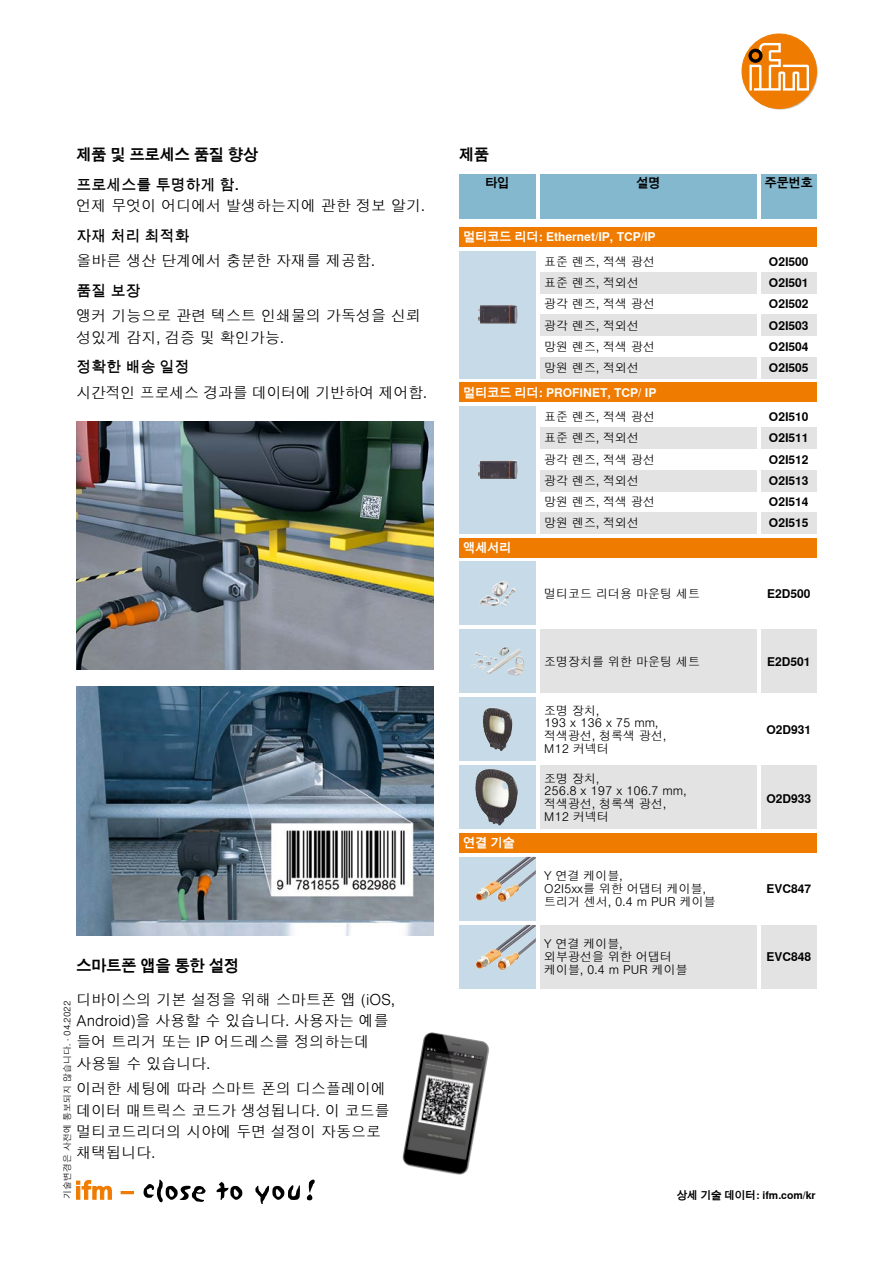
<style>
.page{position:relative;width:893px;height:1263px;background:#fff}
.page>*{position:absolute;margin:0;border:0;box-sizing:border-box;transform-origin:0 0}
.Fließtext{font:300 15px/21.3px "Nimbus Sans Global";color:#000}
.Fließtext_Subheadlin{font:300 15px/21.3px "Nimbus Sans Global";color:#000}
.Fließtext-2{font:300 15px "Nimbus Sans Global";letter-spacing:-.02em;color:#000}
.Fließtext_Subheadlin-2{font:500 15px "Nimbus Sans Global";color:#000}
.Tabelle_Headline{font:700 15px "Nimbus Sans Global";color:#000}
.Fließtext_Headline{font:700 15px "Nimbus Sans Global";color:#000}
.Tabellentext_TAB{font:300 12px/12.8px "Nimbus Sans Global";color:#000}
.BESTELLNUMMER{font:700 12px "Nimbus Sans Global";color:#000}
.Tabelle_Subheadline{font:700 12px "Nimbus Sans Global";color:#fff}
.Tabellenkopf{font:700 12px "Nimbus Sans Global";color:#000}
.www-Zeile{font:700 10.5px "Nimbus Sans Global";color:#000}
.Datum{font:300 9px "Nimbus Sans Global";color:#000}
.s1{font-weight:500}
</style>
<div class="page">
<svg style="left:76px;top:1180px;width:36px;height:19px"></svg>
<svg style="left:121px;top:1191px;width:13px;height:3px"></svg>
<svg style="left:144px;top:1180px;width:62px;height:22px"></svg>
<svg style="left:217px;top:1182px;width:25px;height:18px"></svg>
<svg style="left:255px;top:1185px;width:45px;height:19px"></svg>
<svg style="left:307px;top:1179px;width:8px;height:21px"></svg>
<svg style="left:743px;top:35px;width:75px;height:75px"></svg>
<div style="left:742px;top:34px;width:74px;height:74px;background:#ef7c00;border-radius:50%"></div>
<div style="left:742px;top:34px;width:75px;height:75px;border:1px solid #ef7c00;border-radius:50%"></div>
<svg style="left:748px;top:43px;width:61px;height:48px"></svg>
<img style="left:77px;top:421px;width:357px;height:249px">
<img style="left:77px;top:687px;width:357px;height:248px">
<img style="left:403px;top:1032px;width:86px;height:143px">
<div style="left:761px;top:174px;width:55px;height:45px;background:#83b8ce"></div>
<div style="left:459px;top:227px;width:357px;height:20px;background:#ef7c00"></div>
<div style="left:761px;top:272px;width:55px;height:21px;background:#e3e3e3"></div>
<div style="left:540px;top:272px;width:217px;height:21px;background:#e3e3e3"></div>
<div style="left:761px;top:315px;width:55px;height:21px;background:#e3e3e3"></div>
<div style="left:540px;top:315px;width:217px;height:21px;background:#e3e3e3"></div>
<div style="left:761px;top:357px;width:55px;height:21px;background:#e3e3e3"></div>
<div style="left:540px;top:357px;width:217px;height:21px;background:#e3e3e3"></div>
<div style="left:459px;top:251px;width:77px;height:127px;background:#c6dbe7"></div>
<img style="left:478px;top:305px;width:39px;height:19px">
<div style="left:459px;top:383px;width:357px;height:19px;background:#ef7c00"></div>
<div style="left:761px;top:427px;width:55px;height:22px;background:#e3e3e3"></div>
<div style="left:540px;top:427px;width:217px;height:22px;background:#e3e3e3"></div>
<div style="left:761px;top:470px;width:55px;height:21px;background:#e3e3e3"></div>
<div style="left:540px;top:470px;width:217px;height:21px;background:#e3e3e3"></div>
<div style="left:761px;top:512px;width:55px;height:22px;background:#e3e3e3"></div>
<div style="left:540px;top:512px;width:217px;height:22px;background:#e3e3e3"></div>
<div style="left:459px;top:406px;width:77px;height:128px;background:#c6dbe7"></div>
<img style="left:478px;top:460px;width:39px;height:19px">
<div style="left:459px;top:174px;width:77px;height:45px;background:#83b8ce"></div>
<div style="left:540px;top:174px;width:217px;height:45px;background:#83b8ce"></div>
<div style="left:459px;top:561px;width:77px;height:64px;background:#c6dbe7"></div>
<img style="left:480px;top:581px;width:36px;height:25px">
<div style="left:459px;top:833px;width:357px;height:20px;background:#ef7c00"></div>
<div style="left:459px;top:857px;width:77px;height:64px;background:#c6dbe7"></div>
<img style="left:476px;top:857px;width:60px;height:45px">
<div style="left:761px;top:925px;width:55px;height:64px;background:#e3e3e3"></div>
<div style="left:540px;top:925px;width:217px;height:64px;background:#e3e3e3"></div>
<div style="left:459px;top:925px;width:77px;height:64px;background:#c6dbe7"></div>
<img style="left:476px;top:925px;width:60px;height:45px">
<div style="left:459px;top:538px;width:357px;height:19px;background:#ef7c00"></div>
<div style="left:459px;top:629px;width:77px;height:64px;background:#c6dbe7"></div>
<img style="left:474px;top:646px;width:47px;height:29px">
<div style="left:761px;top:629px;width:55px;height:64px;background:#e3e3e3"></div>
<div style="left:540px;top:629px;width:217px;height:64px;background:#e3e3e3"></div>
<div style="left:459px;top:697px;width:77px;height:64px;background:#c6dbe7"></div>
<img style="left:483px;top:707px;width:29px;height:44px">
<svg style="left:459px;top:765px;width:77px;height:64px;fill:#c6dbe7"></svg>
<img style="left:475px;top:769px;width:24px;height:56px">
<div style="left:761px;top:765px;width:55px;height:64px;background:#e3e3e3"></div>
<div style="left:540px;top:765px;width:217px;height:64px;background:#e3e3e3"></div>
<p class="Fließtext_Headline" style="left:77px;top:146px;width:183px">제품 및 프로세스 품질 향상</p>
<p class="Fließtext_Subheadlin" style="left:77px;top:174px;width:350px"><span class="s1">프로세스를 투명하게 함.<br></span>언제 무엇이 어디에서 발생하는지에 관한 정보 알기.</p>
<p class="Fließtext_Subheadlin-2" style="left:77px;top:227px;width:115px">자재 처리 최적화</p>
<p class="Fließtext" style="left:77px;top:250px;width:300px">올바른 생산 단계에서 충분한 자재를 제공함.</p>
<p class="Fließtext_Subheadlin-2" style="left:77px;top:282px;width:66px">품질 보장</p>
<p class="Fließtext" style="left:77px;top:306px;width:346px">앵커 기능으로 관련 텍스트 인쇄물의 가독성을 신뢰 성있게 감지, 검증 및 확인가능.</p>
<p class="Fließtext_Subheadlin-2" style="left:77px;top:358px;width:115px">정확한 배송 일정</p>
<p class="Fließtext-2" style="left:77px;top:384px;width:352px">시간적인 프로세스 경과를 데이터에 기반하여 제어함.</p>
<p class="Tabelle_Headline" style="left:77px;top:957px;width:164px">스마트폰 앱을 통한 설정</p>
<p class="Fließtext" style="left:77px;top:989px;width:320px">디바이스의 기본 설정을 위해 스마트폰 앱 (iOS,<br>Android)을 사용할 수 있습니다. 사용자는 예를 들어 트리거 또는 IP 어드레스를 정의하는데 사용될 수 있습니다.</p>
<p class="Fließtext" style="left:77px;top:1078px;width:315px">이러한 세팅에 따라 스마트 폰의 디스플레이에 데이터 매트릭스 코드가 생성됩니다. 이 코드를 멀티코드리더의 시야에 두면 설정이 자동으로 채택됩니다.</p>
<p class="Datum" style="left:62px;top:1199px;width:200px;rotate:-90deg">기술변경은 사전에 통보되지 않습니다. · 04.2022</p>
<p class="Tabelle_Headline" style="left:459px;top:146px;width:31px">제품</p>
<p class="Tabellenkopf" style="left:485px;top:176px;width:25px">타입</p>
<p class="Tabellenkopf" style="left:636px;top:176px;width:25px">설명</p>
<p class="Tabellenkopf" style="left:765px;top:176px;width:50px">주문번호</p>
<p class="Tabelle_Subheadline" style="left:463px;top:230px;width:194px">멀티코드 리더: Ethernet/IP, TCP/IP</p>
<p class="Tabellentext_TAB" style="left:544px;top:255px;width:112px">표준 렌즈, 적색 광선</p>
<p class="BESTELLNUMMER" style="left:769px;top:255px;width:41px">O2I500</p>
<p class="Tabellentext_TAB" style="left:544px;top:277px;width:96px">표준 렌즈, 적외선</p>
<p class="BESTELLNUMMER" style="left:769px;top:276px;width:41px">O2I501</p>
<p class="Tabellentext_TAB" style="left:544px;top:298px;width:112px">광각 렌즈, 적색 광선</p>
<p class="BESTELLNUMMER" style="left:769px;top:297px;width:41px">O2I502</p>
<p class="Tabellentext_TAB" style="left:544px;top:319px;width:96px">광각 렌즈, 적외선</p>
<p class="BESTELLNUMMER" style="left:769px;top:318px;width:41px">O2I503</p>
<p class="Tabellentext_TAB" style="left:544px;top:340px;width:112px">망원 렌즈, 적색 광선</p>
<p class="BESTELLNUMMER" style="left:769px;top:340px;width:41px">O2I504</p>
<p class="Tabellentext_TAB" style="left:544px;top:362px;width:96px">망원 렌즈, 적외선</p>
<p class="BESTELLNUMMER" style="left:769px;top:361px;width:41px">O2I505</p>
<p class="Tabelle_Subheadline" style="left:463px;top:385px;width:194px">멀티코드 리더: PROFINET, TCP/ IP</p>
<p class="Tabellentext_TAB" style="left:544px;top:411px;width:112px">표준 렌즈, 적색 광선</p>
<p class="BESTELLNUMMER" style="left:769px;top:410px;width:41px">O2I510</p>
<p class="Tabellentext_TAB" style="left:544px;top:432px;width:96px">표준 렌즈, 적외선</p>
<p class="BESTELLNUMMER" style="left:769px;top:431px;width:41px">O2I511</p>
<p class="Tabellentext_TAB" style="left:544px;top:453px;width:112px">광각 렌즈, 적색 광선</p>
<p class="BESTELLNUMMER" style="left:769px;top:452px;width:41px">O2I512</p>
<p class="Tabellentext_TAB" style="left:544px;top:474px;width:96px">광각 렌즈, 적외선</p>
<p class="BESTELLNUMMER" style="left:769px;top:474px;width:41px">O2I513</p>
<p class="Tabellentext_TAB" style="left:544px;top:496px;width:112px">망원 렌즈, 적색 광선</p>
<p class="BESTELLNUMMER" style="left:769px;top:495px;width:41px">O2I514</p>
<p class="Tabellentext_TAB" style="left:544px;top:517px;width:96px">망원 렌즈, 적외선</p>
<p class="BESTELLNUMMER" style="left:769px;top:516px;width:41px">O2I515</p>
<p class="Tabelle_Subheadline" style="left:463px;top:541px;width:49px">액세서리</p>
<p class="Tabelle_Subheadline" style="left:463px;top:836px;width:53px">연결 기술</p>
<p class="Tabellentext_TAB" style="left:544px;top:587px;width:157px">멀티코드 리더용 마운팅 세트</p>
<p class="BESTELLNUMMER" style="left:767px;top:586px;width:45px">E2D500</p>
<p class="Tabellentext_TAB" style="left:544px;top:655px;width:157px">조명장치를 위한 마운팅 세트</p>
<p class="BESTELLNUMMER" style="left:767px;top:654px;width:45px">E2D501</p>
<p class="Tabellentext_TAB" style="left:544px;top:704px;width:123px">조명 장치,<br>193 x 136 x 75 mm, 적색광선, 청록색 광선,<br>M12 커넥터</p>
<p class="Tabellentext_TAB" style="left:544px;top:772px;width:144px">조명 장치,<br>256.8 x 197 x 106.7 mm, 적색광선, 청록색 광선,<br>M12 커넥터</p>
<p class="Tabellentext_TAB" style="left:544px;top:870px;width:173px">Y 연결 케이블,<br>O2I5xx를 위한 어댑터 케이블, 트리거 센서, 0.4 m PUR 케이블</p>
<p class="Tabellentext_TAB" style="left:544px;top:938px;width:145px">Y 연결 케이블,<br>외부광선을 위한 어댑터 케이블, 0.4 m PUR 케이블</p>
<p class="BESTELLNUMMER" style="left:766px;top:722px;width:46px">O2D931</p>
<p class="BESTELLNUMMER" style="left:766px;top:792px;width:46px">O2D933</p>
<p class="BESTELLNUMMER" style="left:766px;top:882px;width:46px">EVC847</p>
<p class="BESTELLNUMMER" style="left:766px;top:950px;width:46px">EVC848</p>
<p class="www-Zeile" style="left:677px;top:1189px;width:140px">상세 기술 데이터: ifm.com/kr</p>
</div>
